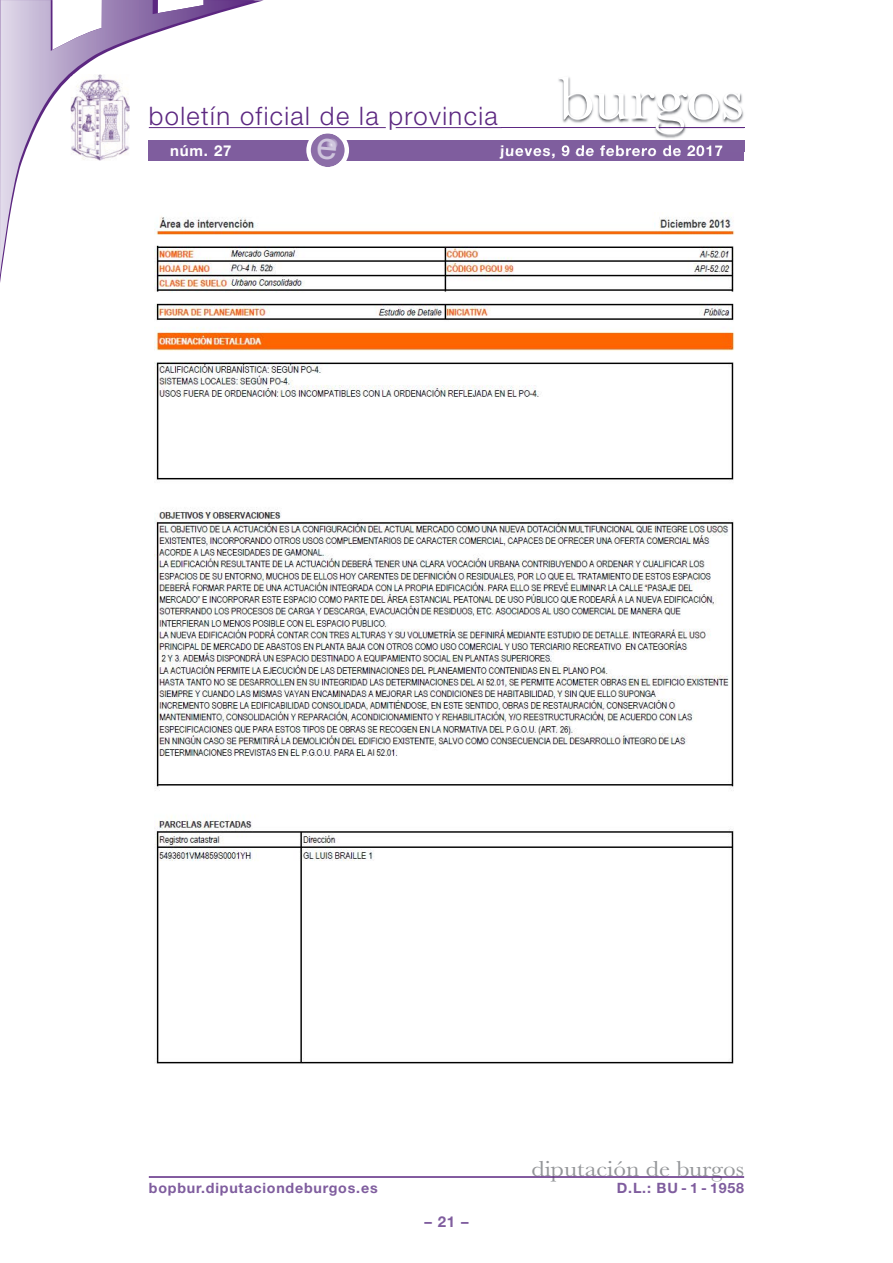
<style>
.page{position:relative;width:893px;height:1263px;background:#fff}
.page>*{position:absolute;margin:0;border:0;box-sizing:border-box;transform-origin:0 0}
.t1{font:63px "Baskerville";letter-spacing:-.01em;color:#fff;scale:1.12 1}
.t2{font:300 25.5px "Helvetica Neue";letter-spacing:.055em;color:#5c2781}
.t3{font:22.5px "Baskerville";color:#939598;scale:1.12 1}
.t4{font:700 15px "Helvetica Neue";letter-spacing:.055em;color:#fff}
.t5{font:700 15px "Helvetica Neue";color:#7f5d9e}
.t6{font:700 14.25px "Helvetica Neue";letter-spacing:.055em;color:#7f5d9e}
</style>
<div class="page">
<hr style="left:396px;top:127px;width:348px;height:1px;background:#5c2781">
<hr style="left:149px;top:127px;width:237px;height:1px;background:#5c2781">
<svg style="left:0;top:0;width:255px;height:275px"></svg>
<div style="left:149px;top:140px;width:595px;height:20px;background:#7f5d9e"></div>
<hr style="left:149px;top:1176px;width:595px;height:2px;background:#5c2781">
<img style="left:558px;top:76px;width:187px;height:75px">
<img style="left:558px;top:127px;width:101px;height:1px">
<img style="left:558px;top:140px;width:186px;height:11px">
<img style="left:502px;top:145px;width:65px;height:6px">
<hr style="left:659px;top:127px;width:85px;height:1px;background:#5c2781">
<img style="left:71px;top:74px;width:59px;height:87px">
<div style="left:151px;top:213px;width:591px;height:864px;background:#fff"></div>
<img style="left:154px;top:216px;width:581px;height:848px">
<svg style="left:306px;top:133px;width:43px;height:34px"></svg>
<h2 class="t2" style="left:149px;top:100px;width:350px">boletín oficial de la provincia</h2>
<h1 class="t1" style="left:558px;top:60px;width:168px">burgos</h1>
<p class="t4" style="left:170px;top:141px;width:63px">núm. 27</p>
<p class="t4" style="left:500px;top:141px;width:224px">jueves, 9 de febrero de 2017</p>
<h3 class="t3" style="left:531px;top:1155px;width:191px">diputación de burgos</h3>
<p class="t6" style="left:149px;top:1179px;width:230px">bopbur.diputaciondeburgos.es</p>
<p class="t6" style="left:617px;top:1179px;width:129px">D.L.: BU - 1 - 1958</p>
<p class="t5" style="left:424px;top:1212px;width:46px">–21–</p>
</div>
